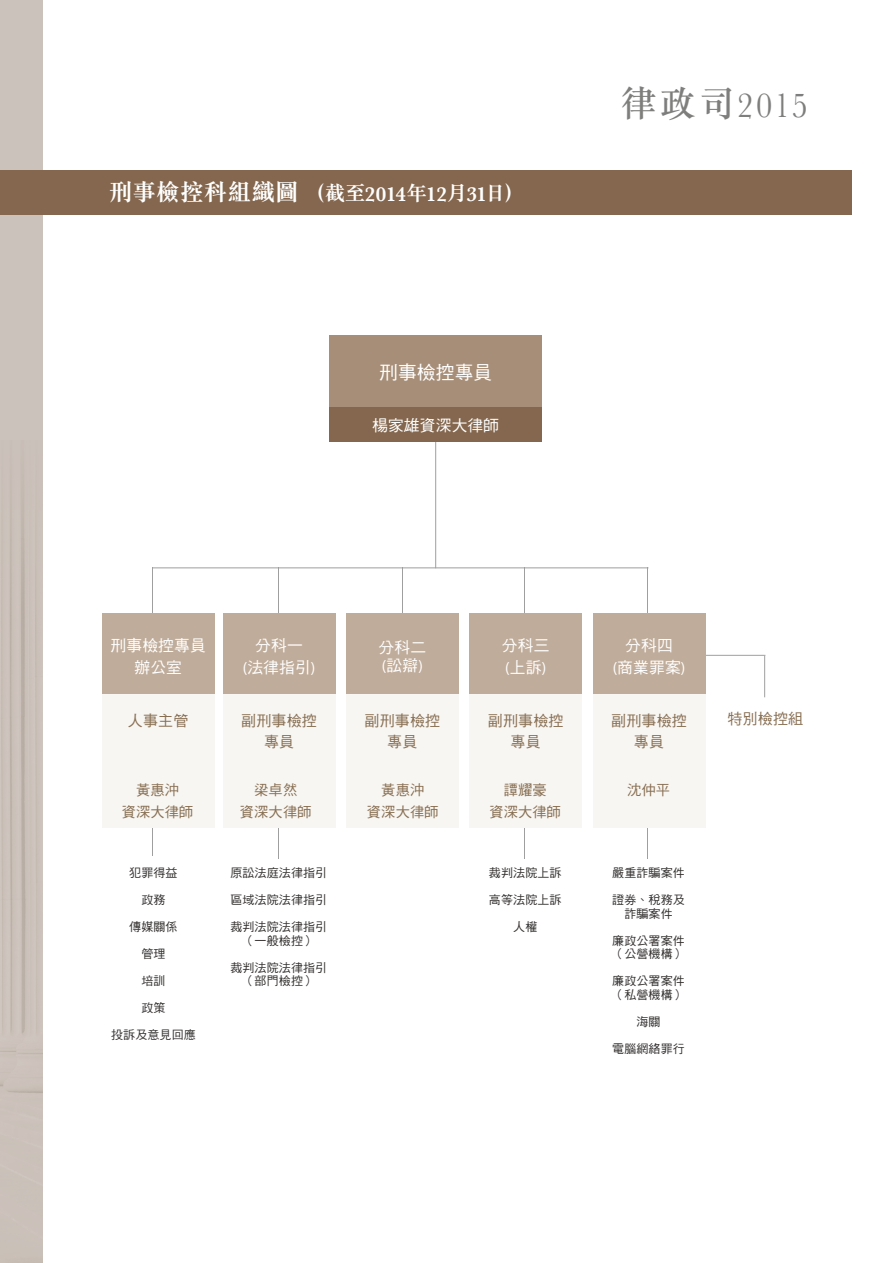
<style>
.page{position:relative;width:893px;height:1263px;background:#fff}
.page>*{position:absolute;margin:0;border:0;box-sizing:border-box;transform-origin:0 0}
.t1{font:36px "Baskerville";color:#7e7f7d;scale:.9 1}
.t2{font:24px "M Sung HK Bold E Ten B5 H";letter-spacing:-.015em;color:#fff}
.t3{font:18.75px "DF Hei HK W5 E Ten B5 H";letter-spacing:.01em;color:#fff}
.t4{font:15.75px/22px "DF Hei HK W5 E Ten B5 H";letter-spacing:.01em;color:#fff;text-align:center}
.t5{font:15.75px "Myriad Pro";color:#fff}
.t6{font:15px/21px "DF Hei HK W5 E Ten B5 H";letter-spacing:.01em;color:#886f53;text-align:center}
.t7{font:14.25px/22px "DF Hei HK W5 E Ten B5 H";letter-spacing:.01em;color:#886f53;text-align:center}
.t8{font:12px/13.5px "DF Hei HK W5 E Ten B5 H";letter-spacing:.01em;color:#343130;text-align:center}
.s1{font-size:21px}
.s2{font-family:"Baskerville";font-weight:600;font-size:21px}
.s3{font-family:"M Sung HK Medium E Ten B5 H"}
.s4{font-family:"Myriad Pro"}
.s5{font-family:"DF Hei HK W5 E Ten B5 H"}
</style>
<div class="page">
<div style="left:0;top:0;width:43px;height:1263px;background:#cbc2bb"></div>
<img style="left:0;top:494px;width:43px;height:599px">
<div style="left:0;top:170px;width:851px;height:45px;background:#84674e"></div>
<hr style="left:402px;top:567px;width:1px;height:254px;background:#a09f9f">
<hr style="left:706px;top:655px;width:59px;height:1px;background:#a09f9f">
<hr style="left:524px;top:567px;width:1px;height:291px;background:#a09f9f">
<hr style="left:648px;top:567px;width:1px;height:291px;background:#a09f9f">
<hr style="left:279px;top:567px;width:1px;height:291px;background:#a09f9f">
<hr style="left:153px;top:567px;width:1px;height:288px;background:#a09f9f">
<hr style="left:435px;top:347px;width:1px;height:221px;background:#a09f9f">
<hr style="left:152px;top:568px;width:496px;height:1px;background:#a09f9f">
<div style="left:223px;top:613px;width:112px;height:215px;background:#f8f6f2"></div>
<div style="left:223px;top:613px;width:112px;height:81px;background:#c0ac9a"></div>
<div style="left:102px;top:613px;width:112px;height:215px;background:#f8f6f2"></div>
<div style="left:102px;top:613px;width:112px;height:81px;background:#c0ac9a"></div>
<div style="left:346px;top:613px;width:113px;height:215px;background:#f8f6f2"></div>
<div style="left:346px;top:613px;width:113px;height:81px;background:#c0ac9a"></div>
<div style="left:470px;top:613px;width:112px;height:215px;background:#f8f6f2"></div>
<div style="left:470px;top:613px;width:112px;height:81px;background:#c0ac9a"></div>
<div style="left:593px;top:613px;width:112px;height:215px;background:#f8f6f2"></div>
<div style="left:593px;top:613px;width:112px;height:81px;background:#c0ac9a"></div>
<div style="left:329px;top:335px;width:213px;height:106px;background:#a78e78"></div>
<div style="left:329px;top:407px;width:213px;height:34px;background:#84674e"></div>
<hr style="left:764px;top:656px;width:1px;height:41px;background:#a09f9f">
<h2 class="t2" style="left:109px;top:183px;width:416px">刑事檢控科組織圖<span class="s1">（截至</span><span class="s2">2014</span><span class="s1">年</span><span class="s2">12</span><span class="s1">月</span><span class="s2">31</span><span class="s1">日）</span></h2>
<h3 class="t3" style="left:379px;top:365px;width:115px">刑事檢控專員</h3>
<h3 class="t4" style="left:372px;top:417px;width:129px">楊家雄資深大律師</h3>
<h1 class="t1" style="left:621px;top:85px;width:209px"><span class="s3">律政司</span>2015</h1>
<h3 class="t4" style="left:111px;top:636px;width:97px">刑事檢控專員辦公室</h3>
<h3 class="t4" style="left:379px;top:638px;width:49px">分科二</h3>
<h3 class="t4" style="left:243px;top:636px;width:74px">分科一<br><span class="s4">(</span>法律指引<span class="s4">)</span></h3>
<h3 class="t5" style="left:382px;top:656px;width:42px">(<span class="s5">訟辯</span>)</h3>
<h3 class="t4" style="left:502px;top:636px;width:49px">分科三</h3>
<h3 class="t5" style="left:505px;top:658px;width:42px">(<span class="s5">上訴</span>)</h3>
<h3 class="t4" style="left:613px;top:636px;width:74px">分科四<br><span class="s4">(</span>商業罪案<span class="s4">)</span></h3>
<p class="t6" style="left:128px;top:712px;width:62px">人事主管</p>
<p class="t6" style="left:365px;top:712px;width:77px">副刑事檢控專員</p>
<p class="t6" style="left:488px;top:712px;width:77px">副刑事檢控專員</p>
<p class="t6" style="left:611px;top:712px;width:77px">副刑事檢控專員</p>
<p class="t6" style="left:241px;top:712px;width:77px">副刑事檢控專員</p>
<p class="t7" style="left:240px;top:780px;width:73px">梁卓然<br>資深大律師</p>
<p class="t7" style="left:122px;top:780px;width:73px">黃惠沖<br>資深大律師</p>
<p class="t7" style="left:367px;top:780px;width:73px">黃惠沖<br>資深大律師</p>
<p class="t7" style="left:489px;top:780px;width:73px">譚耀豪<br>資深大律師</p>
<p class="t7" style="left:627px;top:780px;width:45px">沈仲平</p>
<p class="t8" style="left:129px;top:867px;width:50px">犯罪得益</p>
<p class="t8" style="left:141px;top:894px;width:26px">政務</p>
<p class="t8" style="left:129px;top:921px;width:50px">傳媒關係</p>
<p class="t8" style="left:141px;top:948px;width:26px">管理</p>
<p class="t8" style="left:141px;top:975px;width:26px">培訓</p>
<p class="t8" style="left:141px;top:1002px;width:26px">政策</p>
<p class="t8" style="left:111px;top:1029px;width:86px">投訴及意見回應</p>
<p class="t8" style="left:230px;top:867px;width:98px">原訟法庭法律指引</p>
<p class="t8" style="left:230px;top:894px;width:98px">區域法院法律指引</p>
<p class="t8" style="left:230px;top:921px;width:98px">裁判法院法律指引（一般檢控）</p>
<p class="t8" style="left:230px;top:962px;width:98px">裁判法院法律指引（部門檢控）</p>
<p class="t8" style="left:489px;top:867px;width:74px">裁判法院上訴</p>
<p class="t8" style="left:489px;top:894px;width:74px">高等法院上訴</p>
<p class="t8" style="left:513px;top:921px;width:26px">人權</p>
<p class="t8" style="left:612px;top:867px;width:74px">嚴重詐騙案件</p>
<p class="t8" style="left:612px;top:894px;width:74px">證券、稅務及詐騙案件</p>
<p class="t8" style="left:612px;top:935px;width:74px;text-align:left">廉政公署案件（公營機構）</p>
<p class="t8" style="left:612px;top:975px;width:74px;text-align:left">廉政公署案件（私營機構）</p>
<p class="t8" style="left:636px;top:1016px;width:26px">海關</p>
<p class="t8" style="left:612px;top:1043px;width:74px">電腦網絡罪行</p>
<p class="t6" style="left:728px;top:710px;width:77px">特別檢控組</p>
</div>
